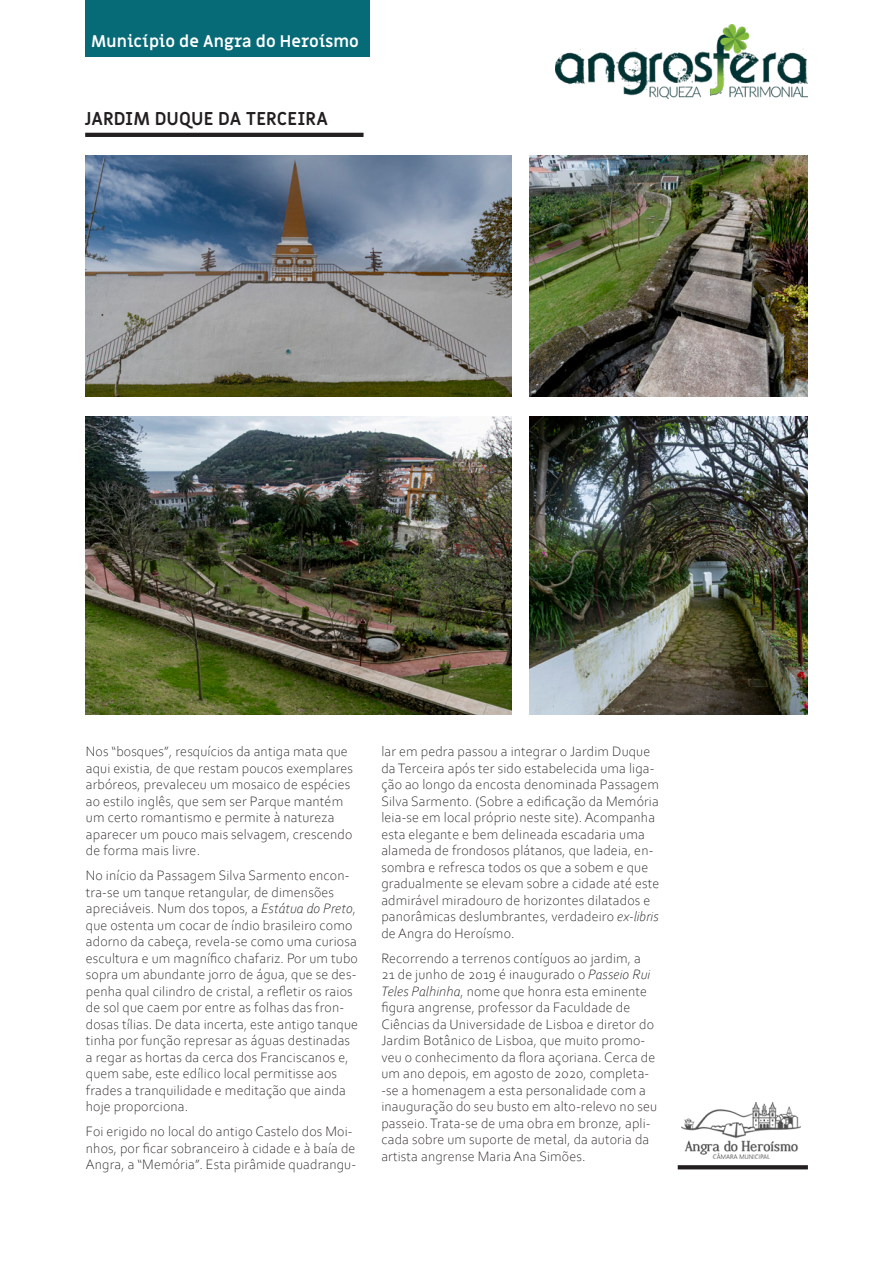
<style>
.page{position:relative;width:893px;height:1263px;background:#fff}
.page>*{position:absolute;margin:0;border:0;box-sizing:border-box;transform-origin:0 0}
.tit-peq{font:700 18.15px "Miriam Libre";color:#231f20}
.t1{font:700 16.5px "Miriam Libre";color:#fff}
.txt{font:300 14.25px/16.5px "Corbel";letter-spacing:.01em;color:#231f20}
.s1{font-style:italic}
</style>
<div class="page">
<img style="left:556px;top:24px;width:252px;height:74px">
<div style="left:85px;top:0;width:284px;height:57px;background:#076a77"></div>
<img style="left:682px;top:1103px;width:119px;height:56px">
<svg style="left:678px;top:1165px;width:130px;height:4px"></svg>
<hr style="left:85px;top:133px;width:279px;height:4px;background:#231f20">
<img style="left:85px;top:155px;width:427px;height:241px">
<img style="left:530px;top:417px;width:278px;height:297px">
<img style="left:530px;top:155px;width:278px;height:241px">
<img style="left:85px;top:417px;width:427px;height:297px">
<p class="t1" style="left:91px;top:31px;width:269px">Município de Angra do Heroísmo</p>
<p class="tit-peq" style="left:85px;top:108px;width:245px">JARDIM DUQUE DA TERCEIRA</p>
<p class="txt" style="left:86px;top:743px;width:269px">Nos “bosques”, resquícios da antiga mata que aqui existia, de que restam poucos exemplares arbóreos, prevaleceu um mosaico de espécies ao estilo inglês, que sem ser Parque mantém um certo romantismo e permite à natureza aparecer um pouco mais selvagem, crescendo de forma mais livre.</p>
<p class="txt" style="left:86px;top:867px;width:274px">No início da Passagem Silva Sarmento encon&shy;tra-se um tanque retangular, de dimensões apreciáveis. Num dos topos, a <span class="s1">Estátua do Preto</span>, que ostenta um cocar de índio brasileiro como adorno da cabeça, revela-se como uma curiosa escultura e um magnífico chafariz. Por um tubo sopra um abundante jorro de água, que se des&shy;penha qual cilindro de cristal, a refletir os raios de sol que caem por entre as folhas das fron&shy;dosas tílias. De data incerta, este antigo tanque tinha por função represar as águas destinadas a regar as hortas da cerca dos Franciscanos e, quem sabe, este edílico local permitisse aos frades a tranquilidade e meditação que ainda hoje proporciona.</p>
<p class="txt" style="left:86px;top:1123px;width:272px">Foi erigido no local do antigo Castelo dos Moi&shy;nhos, por ficar sobranceiro à cidade e à baía de<br>Angra, a “Memória”. Esta pirâmide quadrangu-</p>
<p class="txt" style="left:381px;top:743px;width:279px">lar em pedra passou a integrar o Jardim Duque da Terceira após ter sido estabelecida uma liga&shy;ção ao longo da encosta denominada Passagem Silva Sarmento. (Sobre a edificação da Memória leia-se em local próprio neste site). Acompanha esta elegante e bem delineada escadaria uma alameda de frondosos plátanos, que ladeia, en&shy;sombra e refresca todos os que a sobem e que gradualmente se elevam sobre a cidade até este admirável miradouro de horizontes dilatados e panorâmicas deslumbrantes, verdadeiro <span class="s1">ex-libris </span>de Angra do Heroísmo.</p>
<p class="txt" style="left:381px;top:949px;width:277px">Recorrendo a terrenos contíguos ao jardim, a 21 de junho de 2019 é inaugurado o <span class="s1">Passeio Rui Teles Palhinha</span>, nome que honra esta eminente figura angrense, professor da Faculdade de Ciências da Universidade de Lisboa e diretor do Jardim Botânico de Lisboa, que muito promo&shy;veu o conhecimento da flora açoriana. Cerca de um ano depois, em agosto de 2020, completa--se a homenagem a esta personalidade com a inauguração do seu busto em alto-relevo no seu passeio. Trata-se de uma obra em bronze, apli&shy;cada sobre um suporte de metal, da autoria da artista angrense Maria Ana Simões.</p>
</div>
